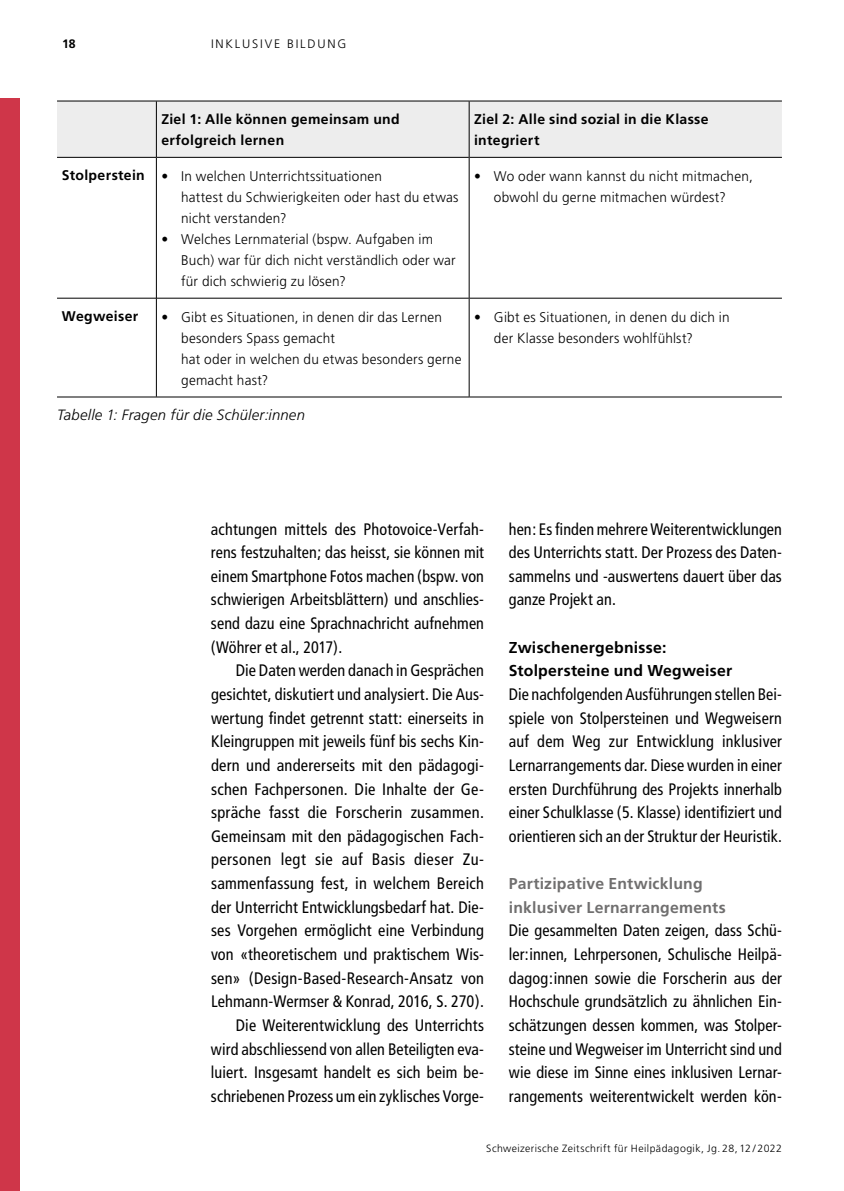
<style>
.page{position:relative;width:844px;height:1191px;background:#fff}
.page>*{position:absolute;margin:0;border:0;box-sizing:border-box;transform-origin:0 0}
.Artikel_Artikel_Lauftext_Grundtext_Einzu{font:condensed 16.62px/23.6px "Frutiger";letter-spacing:.005em;color:#000;text-align:justify}
.Artikel_Artikel_Lauftext_Grundtext{font:condensed 16.62px/23.6px "Frutiger";letter-spacing:.005em;color:#000;text-align:justify}
.Artikel_Artikel_Lauftext_Artikel_p_Übers{font:700 15.75px/23.6px "Frutiger LT";letter-spacing:.015em;color:#706f6f}
.Artikel_Artikel_Lauftext_Artikel_p_Übers-2{font:700 15.75px/23.6px "Frutiger LT";letter-spacing:.015em;color:#000}
.Artikel_Artikel_Elemente_Artikel_P_Legen{font:italic 300 14.88px "Frutiger LT";letter-spacing:.015em;color:#000}
.Artikel_Artikel_Lauftext_Liste_LI_Laufte{font:300 14px/21px "Frutiger";letter-spacing:.015em;color:#000}
.Global_Kasten_Tabellen_Tabellen_Kopf__65{font:700 14px/21px "Frutiger LT";letter-spacing:.025em;color:#000}
.Global_Kasten_Tabellen_Kasten_Tabellen_P{font:700 14px "Frutiger LT";letter-spacing:.025em;color:#000}
.t1{font:300 12.25px "Frutiger";letter-spacing:.15em;color:#000}
.t2{font:700 12.25px "Frutiger";color:#000}
.t3{font:300 10.5px "Frutiger";letter-spacing:.04em;color:#000}
</style>
<div class="page">
<div style="left:0;top:99px;width:20px;height:1092px;background:#cf3649"></div>
<div style="left:57px;top:102px;width:724px;height:55px;background:#ededed"></div>
<svg style="left:57px;top:299px;width:724px;height:98px"></svg>
<hr style="left:57px;top:101px;width:99px;height:1px;background:#000">
<hr style="left:57px;top:157px;width:99px;height:1px;background:#000">
<hr style="left:157px;top:157px;width:311px;height:1px;background:#000">
<hr style="left:469px;top:157px;width:312px;height:1px;background:#000">
<hr style="left:57px;top:298px;width:99px;height:1px;background:#000">
<hr style="left:57px;top:397px;width:99px;height:1px;background:#000">
<hr style="left:157px;top:298px;width:311px;height:1px;background:#000">
<hr style="left:469px;top:298px;width:312px;height:1px;background:#000">
<hr style="left:156px;top:101px;width:313px;height:1px;background:#000">
<hr style="left:156px;top:101px;width:1px;height:56px;background:#000">
<hr style="left:469px;top:101px;width:312px;height:1px;background:#000">
<hr style="left:468px;top:101px;width:1px;height:56px;background:#000">
<hr style="left:156px;top:157px;width:1px;height:141px;background:#000">
<hr style="left:468px;top:157px;width:1px;height:141px;background:#000">
<hr style="left:156px;top:298px;width:1px;height:99px;background:#000">
<hr style="left:468px;top:298px;width:1px;height:99px;background:#000">
<hr style="left:156px;top:397px;width:313px;height:1px;background:#000">
<hr style="left:469px;top:397px;width:312px;height:1px;background:#000">
<p class="t2" style="left:62px;top:37px;width:15px">18</p>
<p class="t1" style="left:211px;top:37px;width:137px">INKLUSIVE BILDUNG</p>
<p class="Global_Kasten_Tabellen_Tabellen_Kopf__65" style="left:161px;top:109px;width:240px">Ziel 1: Alle können gemeinsam und erfolgreich lernen</p>
<p class="Global_Kasten_Tabellen_Tabellen_Kopf__65" style="left:474px;top:109px;width:236px">Ziel 2: Alle sind sozial in die Klasse integriert</p>
<p class="Global_Kasten_Tabellen_Kasten_Tabellen_P" style="left:62px;top:167px;width:84px">Stolperstein</p>
<p class="Artikel_Artikel_Lauftext_Liste_LI_Laufte" style="left:181px;top:165px;width:279px;text-indent:-20px">• In welchen Unterrichtssituationen<br>hattest du Schwierigkeiten oder hast du etwas nicht verstanden?</p>
<p class="Artikel_Artikel_Lauftext_Liste_LI_Laufte" style="left:181px;top:228px;width:276px;text-indent:-20px">• Welches Lernmaterial (bspw. Aufgaben im<br>Buch) war für dich nicht verständlich oder war für dich schwierig zu lösen?</p>
<p class="Artikel_Artikel_Lauftext_Liste_LI_Laufte" style="left:474px;top:165px;width:280px;text-align:center">• Wo oder wann kannst du nicht mitmachen, obwohl du gerne mitmachen würdest?</p>
<p class="Global_Kasten_Tabellen_Kasten_Tabellen_P" style="left:62px;top:308px;width:78px">Wegweiser</p>
<p class="Artikel_Artikel_Lauftext_Liste_LI_Laufte" style="left:181px;top:306px;width:282px;text-indent:-20px">• Gibt es Situationen, in denen dir das Lernen besonders Spass gemacht<br>hat oder in welchen du etwas besonders gerne gemacht hast?</p>
<p class="Artikel_Artikel_Lauftext_Liste_LI_Laufte" style="left:494px;top:306px;width:237px;text-indent:-20px">• Gibt es Situationen, in denen du dich in der Klasse besonders wohlfühlst?</p>
<p class="Artikel_Artikel_Elemente_Artikel_P_Legen" style="left:57px;top:407px;width:249px">Tabelle 1: Fragen für die Schüler:innen</p>
<p class="Artikel_Artikel_Lauftext_Grundtext_Einzu" style="left:211px;top:517px;width:274px">achtungen mittels des Photovoice-Verfah&shy;rens festzuhalten; das heisst, sie können mit einem Smartphone Fotos machen (bspw. von schwierigen Arbeitsblättern) und anschlies&shy;send dazu eine Sprachnachricht aufnehmen (Wöhrer et al., 2017).</p>
<p class="Artikel_Artikel_Lauftext_Grundtext_Einzu" style="left:211px;top:659px;width:274px;text-indent:25px">Die Daten werden danach in Gesprächen gesichtet, diskutiert und analysiert. Die Aus&shy;wertung findet getrennt statt: einerseits in Kleingruppen mit jeweils fünf bis sechs Kin&shy;dern und andererseits mit den pädagogi&shy;schen Fachpersonen. Die Inhalte der Ge&shy;spräche fasst die Forscherin zusammen.<br>Gemeinsam mit den pädagogischen Fach&shy;personen legt sie auf Basis dieser Zu&shy;sammenfassung fest, in welchem Bereich der Unterricht Entwicklungsbedarf hat. Die&shy;ses Vorgehen ermöglicht eine Verbindung von «theoretischem und praktischem Wis&shy;sen» (Design-Based-Research-Ansatz von Lehmann-Wermser &amp; Konrad, 2016, S. 270).</p>
<p class="Artikel_Artikel_Lauftext_Grundtext_Einzu" style="left:211px;top:1013px;width:274px;text-indent:25px">Die Weiterentwicklung des Unterrichts wird abschliessend von allen Beteiligten eva&shy;luiert. Insgesamt handelt es sich beim be&shy;schriebenen Prozess um ein zyklisches Vorge-</p>
<p class="Artikel_Artikel_Lauftext_Grundtext_Einzu" style="left:508px;top:517px;width:274px">hen: Es finden mehrere Weiterentwicklungen des Unterrichts statt. Der Prozess des Daten&shy;sammelns und -auswertens dauert über das ganze Projekt an.</p>
<p class="Artikel_Artikel_Lauftext_Artikel_p_Übers-2" style="left:508px;top:635px;width:225px">Zwischenergebnisse:<br>Stolpersteine und Wegweiser</p>
<p class="Artikel_Artikel_Lauftext_Grundtext" style="left:508px;top:682px;width:274px">Die nachfolgenden Ausführungen stellen Bei&shy;spiele von Stolpersteinen und Wegweisern auf dem Weg zur Entwicklung inklusiver Lernarrangements dar. Diese wurden in einer ersten Durchführung des Projekts innerhalb einer Schulklasse (5. Klasse) identifiziert und orientieren sich an der Struktur der Heuristik.</p>
<p class="Artikel_Artikel_Lauftext_Artikel_p_Übers" style="left:508px;top:872px;width:218px">Partizipative Entwicklung inklusiver Lernarrangements</p>
<p class="Artikel_Artikel_Lauftext_Grundtext" style="left:508px;top:919px;width:274px">Die gesammelten Daten zeigen, dass Schü&shy;ler:innen, Lehrpersonen, Schulische Heilpä&shy;dagog:innen sowie die Forscherin aus der Hochschule grundsätzlich zu ähnlichen Ein&shy;schätzungen dessen kommen, was Stolper&shy;steine und Wegweiser im Unterricht sind und wie diese im Sinne eines inklusiven Lernar&shy;rangements weiterentwickelt werden kön-</p>
<p class="t3" style="left:486px;top:1142px;width:297px">Schweizerische Zeitschrift für Heilpädagogik, Jg. 28, 12 / 2022</p>
</div>
